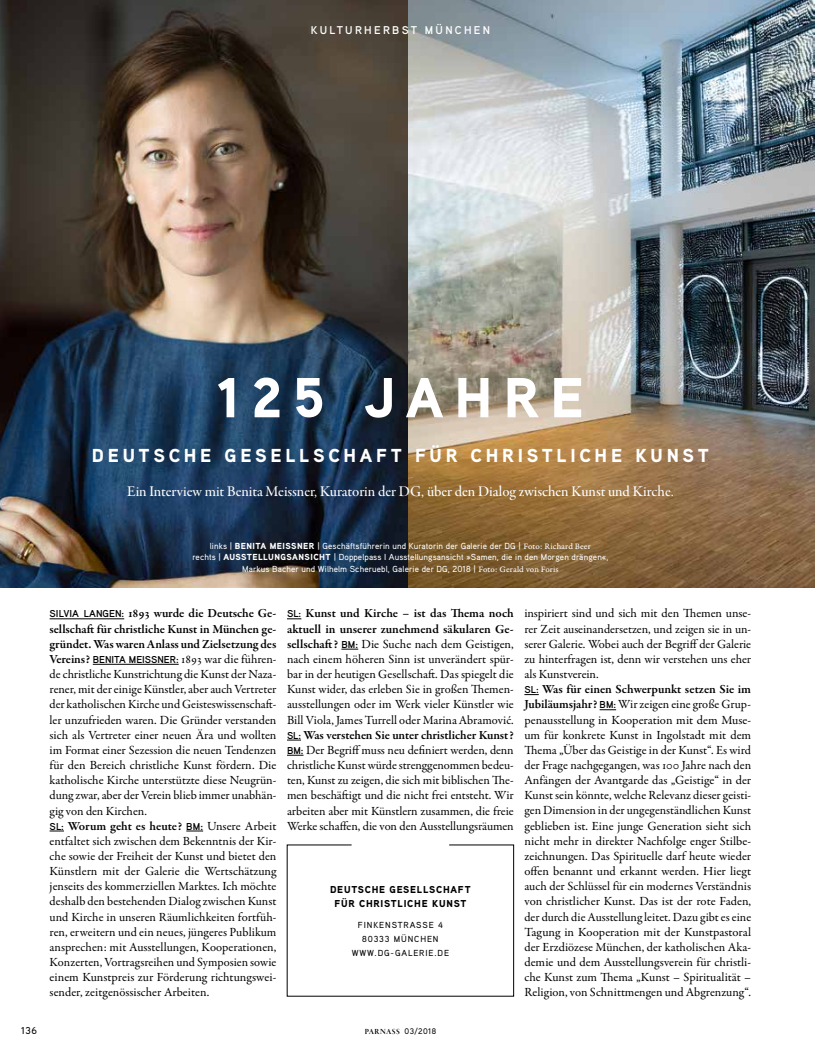
<style>
.page{position:relative;width:815px;height:1046px;background:#fff}
.page>*{position:absolute;margin:0;border:0;box-sizing:border-box;transform-origin:0 0}
.t1{font:900 56.25px "Aaux Pro OT";letter-spacing:.2em;color:#fff}
.t2{font:900 18.75px "Aaux Pro OT";letter-spacing:.195em;color:#fff}
.t3{font:15px "Garamond Premr Pro Med Subh";color:#fff}
.t4{font:12.5px/15.1px "Garamond Premr Pro";color:#000}
.t5{font:11.25px "Aaux Pro Bold OSF";letter-spacing:.2em;color:#fff}
.t6{font:900 10px/13.8px "Aaux Pro OT";letter-spacing:.075em;color:#000;text-align:center}
.t7{font:500 10px "Aaux Pro OT";color:#000}
.t8{font:500 8.75px/11.2px "Aaux Pro OT";letter-spacing:.01em;color:#fff;text-align:center}
.t9{font:500 8.75px/13.8px "Aaux Pro OT";letter-spacing:.1em;color:#000;text-align:center}
.t10{font:8.12px "Garamond Premr Pro Smbd Disp";letter-spacing:.06em;color:#000}
.s1{font-weight:900}
.s2{font-family:"Garamond Premr Pro Capt";font-weight:400}
.s3{font-family:"Aaux Pro Bold OSF";font-size:10px}
.s4{font-weight:600}
.s5{font-family:"Aaux Pro OT";font-weight:500}
</style>
<div class="page">
<img style="left:0;top:0;width:815px;height:587px">
<hr style="left:50px;top:618px;width:74px;height:1px;background:#000">
<hr style="left:93px;top:664px;width:86px;height:1px;background:#000">
<svg style="left:50px;top:830px;width:14px;height:1px"></svg>
<svg style="left:186px;top:830px;width:17px;height:1px"></svg>
<svg style="left:287px;top:618px;width:14px;height:1px"></svg>
<svg style="left:341px;top:648px;width:17px;height:1px"></svg>
<svg style="left:287px;top:739px;width:14px;height:1px"></svg>
<svg style="left:287px;top:754px;width:16px;height:1px"></svg>
<svg style="left:524px;top:694px;width:15px;height:1px"></svg>
<svg style="left:600px;top:709px;width:16px;height:1px"></svg>
<svg style="left:287px;top:844px;width:227px;height:152px"></svg>
<p class="t5" style="left:311px;top:23px;width:181px">KULTURHERBST MÜNCHEN</p>
<h1 class="t1" style="left:217px;top:361px;width:369px">125 JAHRE</h1>
<h2 class="t2" style="left:92px;top:443px;width:619px">DEUTSCHE GESELLSCHAFT FÜR CHRISTLICHE KUNST</h2>
<p class="t3" style="left:127px;top:483px;width:548px">Ein Interview mit Benita Meissner, Kuratorin der DG, über den Dialog zwischen Kunst und Kirche.</p>
<p class="t8" style="left:192px;top:540px;width:418px">links | <span class="s1">BENITA MEISSNER</span> | Geschäftsführerin und Kuratorin der Galerie der DG | <span class="s2">Foto: Richard Beer<br></span>rechts | <span class="s1">AUSSTELLUNGSANSICHT</span> | Doppelpass I Ausstellungsansicht »Samen, die in den Morgen drängen«,<br>Markus Bacher und Wilhelm Scheruebl, Galerie der DG, 2018 | <span class="s2">Foto: Gerald von Foris</span></p>
<p class="t4" style="left:50px;top:606px;width:228px"><span class="s3">SILVIA LANGEN:</span> <span class="s4">1893 wurde die Deutsche Ge&shy;sellschaft für christliche Kunst in München ge&shy;gründet. Was waren Anlass und Zielsetzung des Vereins?</span> <span class="s3">BENITA MEISSNER:</span> 1893 war die führen&shy;de christliche Kunstrichtung die Kunst der Naza&shy;rener, mit der einige Künstler, aber auch Vertreter der katholischen Kirche und Geisteswissenschaft&shy;ler unzufrieden waren. Die Gründer verstanden sich als Vertreter einer neuen Ära und wollten im Format einer Sezession die neuen Tendenzen für den Bereich christliche Kunst fördern. Die katholische Kirche unterstützte diese Neugrün&shy;dung zwar, aber der Verein blieb immer unabhän&shy;gig von den Kirchen.<br><span class="s3">SL:</span> <span class="s4">Worum geht es heute?</span> <span class="s3">BM:</span> Unsere Arbeit entfaltet sich zwischen dem Bekenntnis der Kir&shy;che sowie der Freiheit der Kunst und bietet den Künstlern mit der Galerie die Wertschätzung jenseits des kommerziellen Marktes. Ich möchte deshalb den bestehenden Dialog zwischen Kunst und Kirche in unseren Räumlichkeiten fortfüh&shy;ren, erweitern und ein neues, jüngeres Publikum ansprechen: mit Ausstellungen, Kooperationen, Konzerten, Vortragsreihen und Symposien sowie einem Kunstpreis zur Förderung richtungswei&shy;sender, zeitgenössischer Arbeiten.</p>
<p class="t4" style="left:287px;top:606px;width:228px;text-align:justify"><span class="s3">SL:</span> <span class="s4">Kunst und Kirche – ist das Thema noch aktuell in unserer zunehmend säkularen Ge&shy;sellschaft?</span> <span class="s3">BM:</span> Die Suche nach dem Geistigen, nach einem höheren Sinn ist unverändert spür&shy;bar in der heutigen Gesellschaft. Das spiegelt die Kunst wider, das erleben Sie in großen Themen&shy;ausstellungen oder im Werk vieler Künstler wie Bill Viola, James Turrell oder Marina Abramović.<br><span class="s3">SL:</span> <span class="s4">Was verstehen Sie unter christlicher Kunst?<br></span><span class="s3">BM:</span> Der Begriff muss neu definiert werden, denn christliche Kunst würde strenggenommen bedeu&shy;ten, Kunst zu zeigen, die sich mit biblischen The&shy;men beschäftigt und die nicht frei entsteht. Wir arbeiten aber mit Künstlern zusammen, die freie Werke schaffen, die von den Ausstellungsräumen</p>
<p class="t4" style="left:524px;top:606px;width:228px">inspiriert sind und sich mit den Themen unse&shy;rer Zeit auseinandersetzen, und zeigen sie in un&shy;serer Galerie. Wobei auch der Begriff der Galerie zu hinterfragen ist, denn wir verstehen uns eher als Kunstverein.<br><span class="s3">SL:</span> <span class="s4">Was für einen Schwerpunkt setzen Sie im Jubiläumsjahr?</span> <span class="s3">BM:</span> Wir zeigen eine große Grup&shy;penausstellung in Kooperation mit dem Muse&shy;um für konkrete Kunst in Ingolstadt mit dem Thema „Über das Geistige in der Kunst“. Es wird der Frage nachgegangen, was 100 Jahre nach den Anfängen der Avantgarde das „Geistige“ in der Kunst sein könnte, welche Relevanz dieser geisti&shy;gen Dimension in der ungegenständlichen Kunst geblieben ist. Eine junge Generation sieht sich nicht mehr in direkter Nachfolge enger Stilbe&shy;zeichnungen. Das Spirituelle darf heute wieder offen benannt und erkannt werden. Hier liegt auch der Schlüssel für ein modernes Verständnis von christlicher Kunst. Das ist der rote Faden, der durch die Ausstellung leitet. Dazu gibt es eine Tagung in Kooperation mit der Kunstpastoral der Erzdiözese München, der katholischen Aka&shy;demie und dem Ausstellungsverein für christli&shy;che Kunst zum Thema „Kunst – Spiritualität – Religion, von Schnittmengen und Abgrenzung“.</p>
<p class="t6" style="left:330px;top:882px;width:142px">DEUTSCHE GESELLSCHAFT<br>FÜR CHRISTLICHE KUNST</p>
<p class="t9" style="left:352px;top:917px;width:99px">FINKENSTRASSE 4<br>80333 MÜNCHEN<br>WWW.DG-GALERIE.DE</p>
<p class="t7" style="left:21px;top:1023px;width:17px">136</p>
<p class="t10" style="left:365px;top:1026px;width:73px">PARNASS <span class="s5">03/2018</span></p>
</div>
